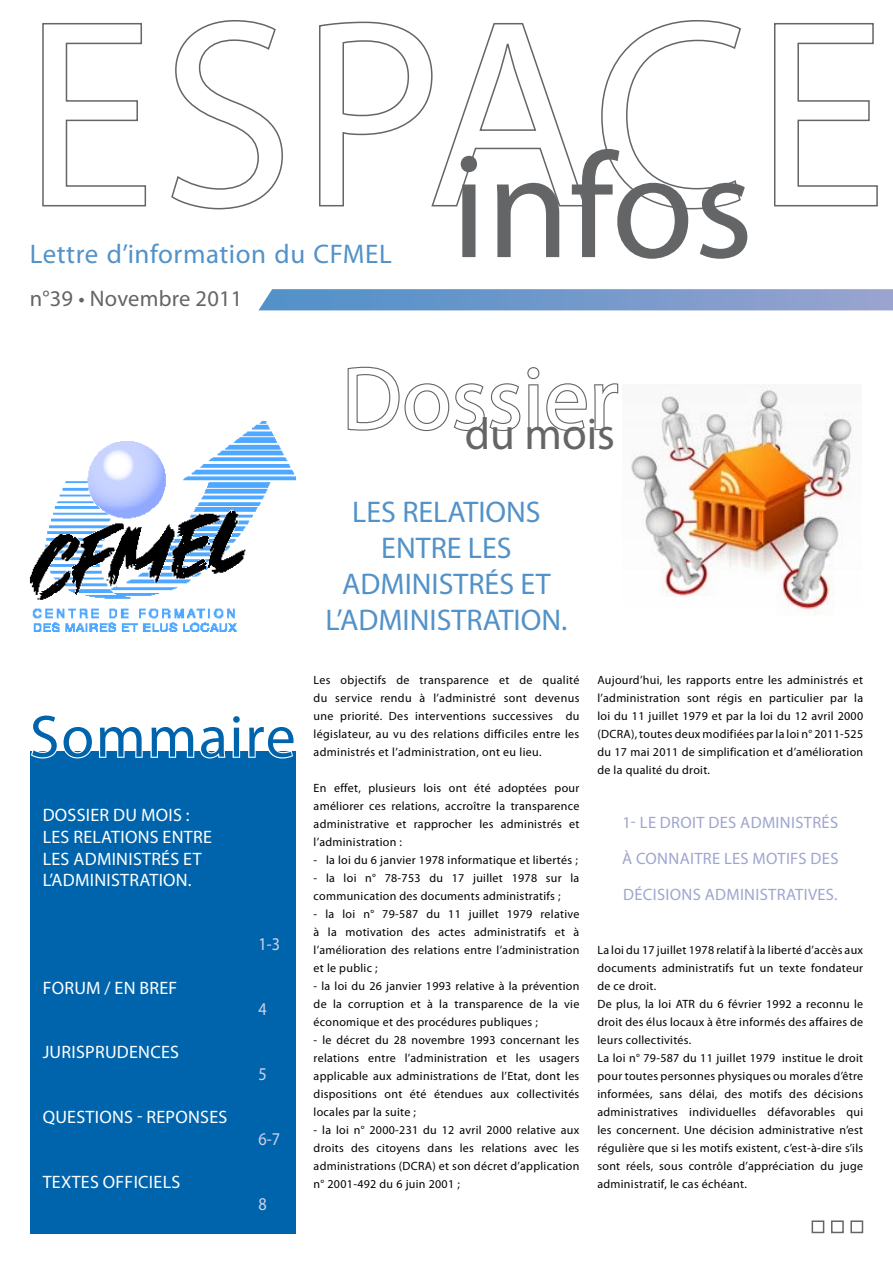
<style>
.page{position:relative;width:893px;height:1263px;background:#fff}
.page>*{position:absolute;margin:0;border:0;box-sizing:border-box;transform-origin:0 0}
.t1{font:150px "Myriad Pro";color:#646567}
.t2{font:90px "Myriad Pro";color:#fff}
.t3{font:60px "Myriad Pro";letter-spacing:.025em;color:#0064ad}
.t4{font:45px "Myriad Pro";color:#646567}
.t5{font:30px "Myriad Pro";color:#5292c9}
.t6{font:27px "Myriad Pro";letter-spacing:.02em;color:#5292c9}
.t7{font:22.5px "Myriad Pro";letter-spacing:.01em;color:#646567}
.t8{font:18px/21.6px "Myriad Pro";letter-spacing:.015em;color:#fff}
.t9{font:18px "Myriad Pro";color:#cfd2e8;scale:.9 1}
.t10{font:16.5px/36px "Myriad Pro";letter-spacing:.02em;color:#9ea5cf;text-align:justify}
.t11{font:12px/18px "Myriad Pro";letter-spacing:.025em;color:#000;text-align:justify}
</style>
<div class="page">
<img style="left:631px;top:385px;width:221px;height:230px">
<img style="left:30px;top:421px;width:266px;height:210px">
<svg style="left:42px;top:23px;width:105px;height:184px"></svg>
<svg style="left:171px;top:20px;width:112px;height:190px"></svg>
<svg style="left:319px;top:21px;width:267px;height:186px"></svg>
<svg style="left:601px;top:20px;width:140px;height:190px"></svg>
<svg style="left:774px;top:23px;width:104px;height:184px"></svg>
<svg style="left:259px;top:289px;width:634px;height:21px;background:#769bcc"></svg>
<div style="left:30px;top:751px;width:266px;height:482px;background:#0064ad"></div>
<svg style="left:31px;top:751px;width:262px;height:8px"></svg>
<div style="left:850px;top:1220px;width:13px;height:13px;border:2px solid #646567"></div>
<div style="left:831px;top:1220px;width:13px;height:13px;border:2px solid #646567"></div>
<div style="left:812px;top:1220px;width:12px;height:13px;border:2px solid #646567"></div>
<svg style="left:347px;top:366px;width:272px;height:66px"></svg>
<h3 class="t6" style="left:30px;top:237px;width:364px">Lettre d’information du CFMEL</h3>
<h3 class="t7" style="left:30px;top:285px;width:214px">n°39 • Novembre 2011</h3>
<h1 class="t1" style="left:451px;top:114px;width:303px">infos</h1>
<h2 class="t2" style="left:342px;top:343px;width:278px">Dossier</h2>
<h3 class="t4" style="left:465px;top:406px;width:152px">du mois</h3>
<h3 class="t3" style="left:30px;top:699px;width:267px">Sommaire</h3>
<h3 class="t8" style="left:43px;top:804px;width:148px">Dossier du mois : les RELATIONS</h3>
<h3 class="t8" style="left:163px;top:826px;width:51px">ENTRE</h3>
<h3 class="t8" style="left:43px;top:847px;width:78px">LES ADMINIST</h3>
<h3 class="t8" style="left:151px;top:847px;width:52px">RÉS ET</h3>
<h3 class="t8" style="left:43px;top:869px;width:56px">L’ADMINIST</h3>
<h3 class="t8" style="left:130px;top:869px;width:31px">RATION</h3>
<h3 class="t8" style="left:188px;top:869px;width:5px">.</h3>
<h3 class="t8" style="left:43px;top:976px;width:117px">FORUM / En bref</h3>
<h3 class="t8" style="left:43px;top:1041px;width:64px">Jurisprude</h3>
<h3 class="t8" style="left:138px;top:1041px;width:42px">nces</h3>
<h3 class="t8" style="left:43px;top:1106px;width:186px">Questions - reponses</h3>
<h3 class="t8" style="left:43px;top:1171px;width:139px">Textes off iciels</h3>
<h3 class="t9" style="left:259px;top:933px;width:25px">1-3</h3>
<h3 class="t9" style="left:259px;top:998px;width:11px">4</h3>
<h3 class="t9" style="left:259px;top:1063px;width:11px">5</h3>
<h3 class="t9" style="left:259px;top:1128px;width:25px">6-7</h3>
<h3 class="t9" style="left:259px;top:1192px;width:11px">8</h3>
<h3 class="t5" style="left:352px;top:493px;width:128px">LES RELATIONS</h3>
<h3 class="t5" style="left:381px;top:529px;width:129px">ENTRE LES</h3>
<h3 class="t5" style="left:342px;top:565px;width:76px">ADMINIST</h3>
<h3 class="t5" style="left:468px;top:565px;width:84px">RÉS ET</h3>
<h3 class="t5" style="left:326px;top:601px;width:91px">L’ADMINIST</h3>
<h3 class="t5" style="left:466px;top:601px;width:49px">RATION</h3>
<h3 class="t5" style="left:561px;top:601px;width:8px">.</h3>
<p class="t11" style="left:314px;top:671px;width:267px">Les objectifs de transparence et de qualité du service rendu à l’administré sont devenus une priorité. Des interventions successives du législateur, au vu des relations difficiles entre les administrés et l’administration, ont eu lieu.</p>
<p class="t11" style="left:314px;top:779px;width:267px">En effet, plusieurs lois ont été adoptées pour améliorer ces relations, accroître la transparence administrative et rapprocher les administrés et l’administration :</p>
<p class="t11" style="left:314px;top:851px;width:266px">- la loi du 6 janvier 1978 informatique et libertés ;</p>
<p class="t11" style="left:314px;top:869px;width:267px">- la loi n° 78-753 du 17 juillet 1978 sur la communication des documents administratifs ;</p>
<p class="t11" style="left:314px;top:905px;width:267px">- la loi n° 79-587 du 11 juillet 1979 relative à la motivation des actes administratifs et à l’amélioration des relations entre l’administration et le public ;</p>
<p class="t11" style="left:314px;top:977px;width:267px">- la loi du 26 janvier 1993 relative à la prévention de la corruption et à la transparence de la vie économique et des procédures publiques ;</p>
<p class="t11" style="left:314px;top:1031px;width:267px">- le décret du 28 novembre 1993 concernant les relations entre l’administration et les usagers applicable aux administrations de l’Etat, dont les dispositions ont été étendues aux collectivités locales par la suite ;</p>
<p class="t11" style="left:314px;top:1121px;width:267px">- la loi n° 2000-231 du 12 avril 2000 relative aux droits des citoyens dans les relations avec les administrations (DCRA) et son décret d’application n° 2001-492 du 6 juin 2001 ;</p>
<p class="t11" style="left:597px;top:671px;width:267px">Aujourd’hui, les rapports entre les administrés et l’administration sont régis en particulier par la loi du 11 juillet 1979 et par la loi du 12 avril 2000 (DCRA), toutes deux modifiées par la loi n° 2011-525 du 17 mai 2011 de simplification et d’amélioration de la qualité du droit.</p>
<h3 class="t10" style="left:622px;top:804px;width:218px;text-indent:153px">inistrés à connaitre les motifs des décisions adm</h3>
<h3 class="t10" style="left:622px;top:804px;width:131px">1- le droit des adm</h3>
<h3 class="t10" style="left:740px;top:876px;width:99px">inistratives.</h3>
<p class="t11" style="left:597px;top:941px;width:267px;text-align:left">La loi du 17 juillet 1978 relatif à la liberté d’accès aux documents administratifs fut un texte fondateur de ce droit.<br>De plus, la loi ATR du 6 février 1992 a reconnu le droit des élus locaux à être informés des affaires de leurs collectivités.<br>La loi n° 79-587 du 11 juillet 1979 institue le droit pour toutes personnes physiques ou morales d’être informées, sans délai, des motifs des décisions administratives individuelles défavorables qui les concernent. Une décision administrative n’est régulière que si les motifs existent, c’est-à-dire s’ils sont réels, sous contrôle d’appréciation du juge administratif, le cas échéant.</p>
</div>
